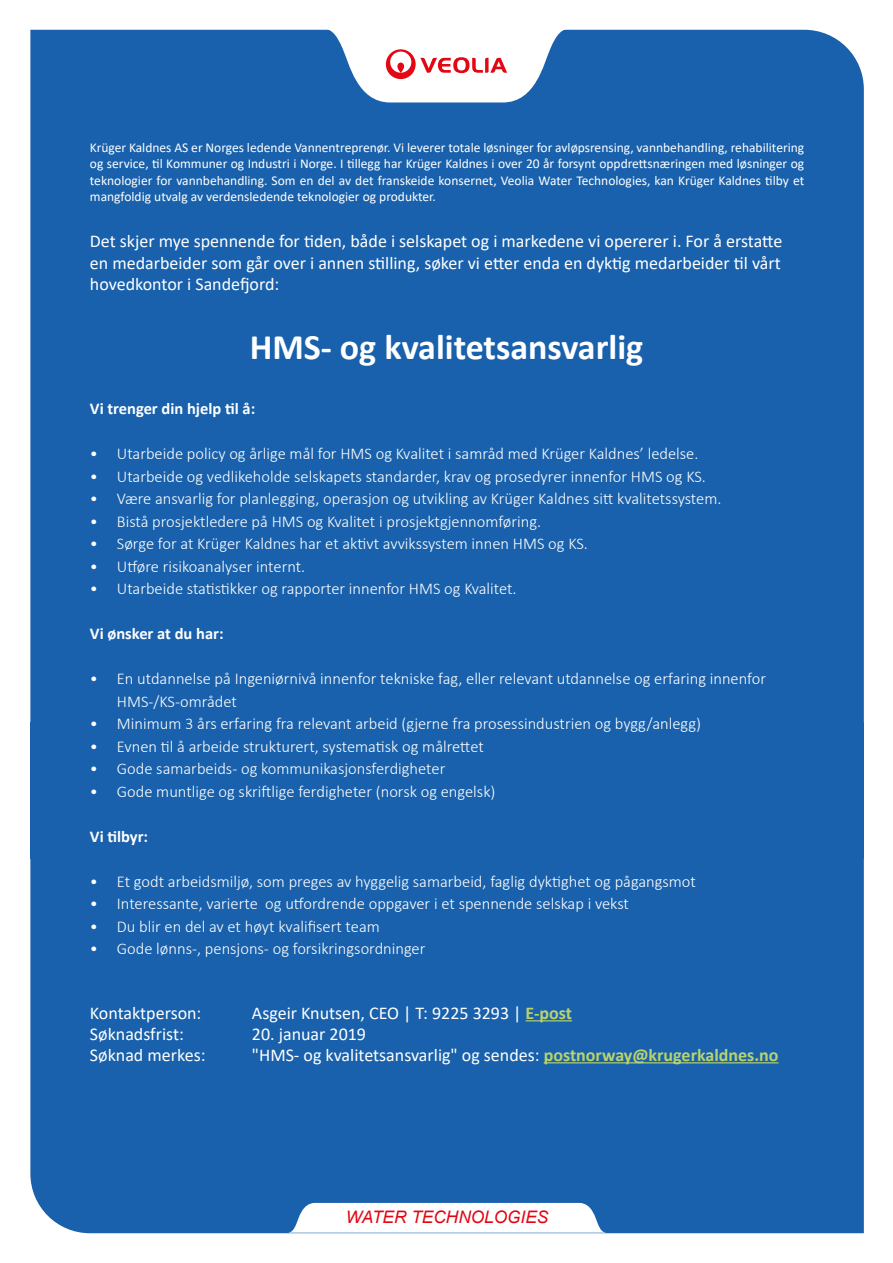
<style>
.page{position:relative;width:893px;height:1263px;background:#fff}
.page>*{position:absolute;margin:0;border:0;box-sizing:border-box;transform-origin:0 0}
.t1{font:700 36px "Calibri";color:#fff}
.t2{font:18px/21.6px "Calibri";color:#fff;text-align:justify}
.t3{font:italic 17.25px "Arial";color:#e30613}
.t4{font:300 16.5px/22.5px "Calibri";color:#fff}
.t5{font:700 16.5px "Calibri";color:#fff}
.t6{font:13.5px/16.2px "Calibri";color:#fff;text-align:justify}
.s1{font-weight:700;color:#b9d36c}
</style>
<div class="page">
<div style="left:30px;top:723px;width:834px;height:136px;background:#1961ac"></div>
<div style="left:30px;top:859px;width:834px;height:374px;background:#1961ac"></div>
<div style="left:30px;top:30px;width:834px;height:693px;background:#1961ac"></div>
<svg style="left:320px;top:29px;width:253px;height:73px"></svg>
<svg style="left:287px;top:1203px;width:320px;height:30px"></svg>
<hr style="left:526px;top:1020px;width:46px;height:1px;background:#b9d36c">
<hr style="left:544px;top:1062px;width:234px;height:1px;background:#b9d36c">
<p class="t6" style="left:90px;top:139px;width:716px">Krüger Kaldnes AS er Norges ledende Vannentreprenør. Vi leverer totale løsninger for avløpsrensing, vannbehandling, rehabilitering og service, til Kommuner og Industri i Norge. I tillegg har Krüger Kaldnes i over 20 år forsynt oppdrettsnæringen med løsninger og teknologier for vannbehandling. Som en del av det franskeide konsernet, Veolia Water Technologies, kan Krüger Kaldnes tilby et mangfoldig utvalg av verdensledende teknologier og produkter.</p>
<p class="t2" style="left:90px;top:230px;width:694px">Det skjer mye spennende for tiden, både i selskapet og i markedene vi opererer i. For å erstatte en medarbeider som går over i annen stilling, søker vi etter enda en dyktig medarbeider til vårt hovedkontor i Sandefjord:</p>
<h1 class="t1" style="left:250px;top:322px;width:395px">HMS- og kvalitetsansvarlig</h1>
<p class="t5" style="left:90px;top:397px;width:167px">Vi trenger din hjelp til å:</p>
<p class="t4" style="left:90px;top:442px;width:610px">• Utarbeide policy og årlige mål for HMS og Kvalitet i samråd med Krüger Kaldnes’ ledelse.</p>
<p class="t4" style="left:90px;top:465px;width:618px">• Utarbeide og vedlikeholde selskapets standarder, krav og prosedyrer innenfor HMS og KS.</p>
<p class="t4" style="left:90px;top:487px;width:633px">• Være ansvarlig for planlegging, operasjon og utvikling av Krüger Kaldnes sitt kvalitetssystem.</p>
<p class="t4" style="left:90px;top:510px;width:453px">• Bistå prosjektledere på HMS og Kvalitet i prosjektgjennomføring.</p>
<p class="t4" style="left:90px;top:532px;width:500px">• Sørge for at Krüger Kaldnes har et aktivt avvikssystem innen HMS og KS.</p>
<p class="t4" style="left:90px;top:555px;width:217px">• Utføre risikoanalyser internt.</p>
<p class="t4" style="left:90px;top:577px;width:428px">• Utarbeide statistikker og rapporter innenfor HMS og Kvalitet.</p>
<p class="t5" style="left:90px;top:622px;width:135px">Vi ønsker at du har:</p>
<p class="t4" style="left:117px;top:667px;width:651px;text-indent:-27px">• En utdannelse på Ingeniørnivå innenfor tekniske fag, eller relevant utdannelse og erfaring innenfor<br>HMS-/KS-området</p>
<p class="t4" style="left:90px;top:712px;width:613px">• Minimum 3 års erfaring fra relevant arbeid (gjerne fra prosessindustrien og bygg/anlegg)</p>
<p class="t4" style="left:90px;top:735px;width:395px">• Evnen til å arbeide strukturert, systematisk og målrettet</p>
<p class="t4" style="left:90px;top:757px;width:357px">• Gode samarbeids- og kommunikasjonsferdigheter</p>
<p class="t4" style="left:90px;top:780px;width:407px">• Gode muntlige og skriftlige ferdigheter (norsk og engelsk)</p>
<p class="t5" style="left:90px;top:825px;width:60px">Vi tilbyr:</p>
<p class="t4" style="left:90px;top:870px;width:608px">• Et godt arbeidsmiljø, som preges av hyggelig samarbeid, faglig dyktighet og pågangsmot</p>
<p class="t4" style="left:90px;top:892px;width:541px">• Interessante, varierte og utfordrende oppgaver i et spennende selskap i vekst</p>
<p class="t4" style="left:90px;top:915px;width:291px">• Du blir en del av et høyt kvalifisert team</p>
<p class="t4" style="left:90px;top:937px;width:337px">• Gode lønns-, pensjons- og forsikringsordninger</p>
<p class="t2" style="left:90px;top:1001px;width:113px">Kontaktperson:</p>
<p class="t2" style="left:252px;top:1001px;width:322px">Asgeir Knutsen, CEO | T: 9225 3293 | <span class="s1">E-post</span></p>
<p class="t2" style="left:90px;top:1022px;width:95px">Søknadsfrist:</p>
<p class="t2" style="left:252px;top:1022px;width:116px">20. januar 2019</p>
<p class="t2" style="left:90px;top:1043px;width:117px">Søknad merkes:</p>
<p class="t2" style="left:252px;top:1043px;width:528px">"HMS- og kvalitetsansvarlig" og sendes: <span class="s1">postnorway@krugerkaldnes.no</span></p>
<p class="t3" style="left:346px;top:1205px;width:204px">WATER TECHNOLOGIES</p>
</div>
